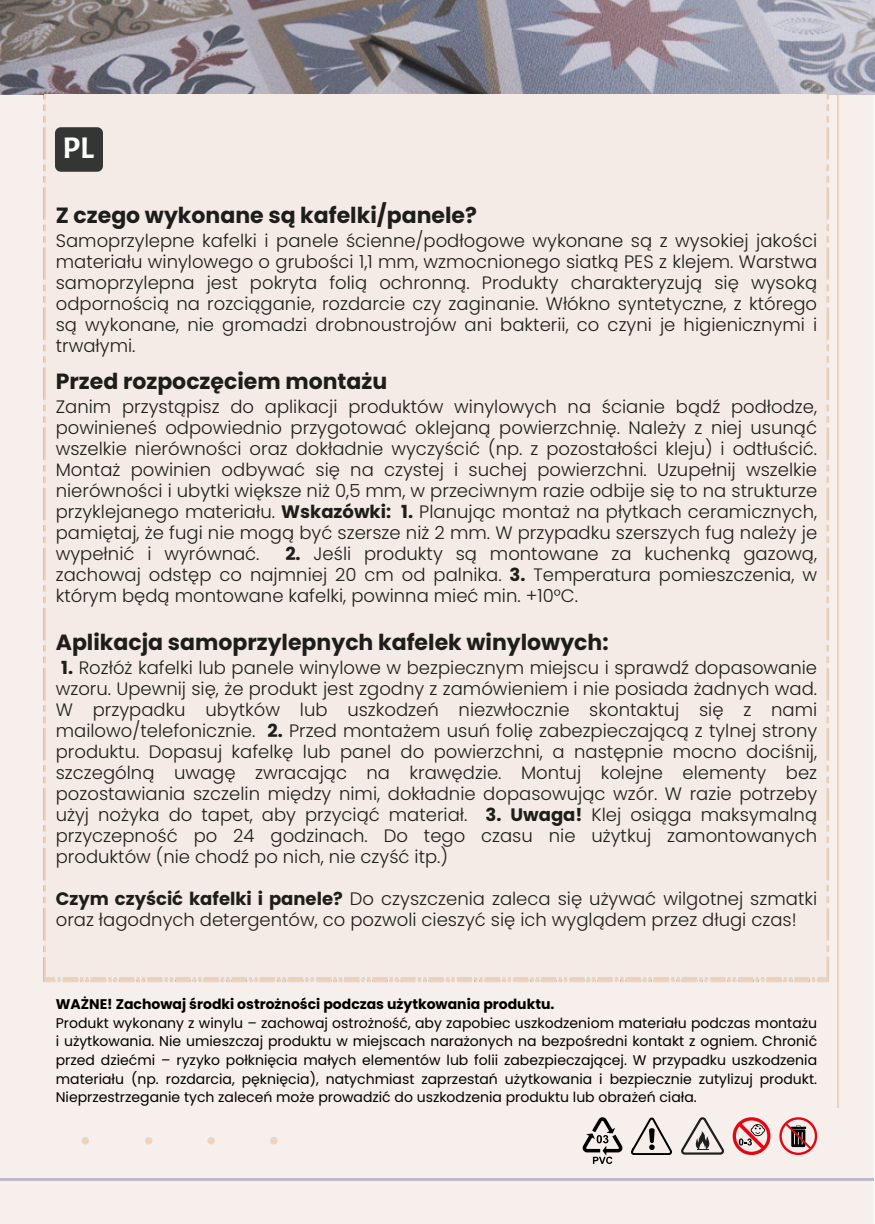
<style>
.page{position:relative;width:875px;height:1224px;background:#fff}
.page>*{position:absolute;margin:0;border:0;box-sizing:border-box;transform-origin:0 0}
.t1{font:700 32px "Alegreya Sans";color:#fff}
.t2{font:700 22px "Poppins";color:#1d1d1b}
.t3{font:300 18px/21px "Poppins";color:#1d1d1b;text-align:justify}
.t4{font:14px/18.6px "Poppins";color:#000;text-align:justify}
.t5{font:700 14px "Poppins";color:#000}
.s1{font-weight:700}
</style>
<div class="page">
<div style="left:0;top:1px;width:873px;height:1223px;background:#f6ede8"></div>
<hr style="left:0;top:1179px;width:873px;height:1px;background:#b1b0be">
<img style="left:0;top:0;width:874px;height:94px">
<img style="left:43px;top:95px;width:796px;height:1012px">
<div style="left:82px;top:1137px;width:7px;height:8px;background:#eed3be;border-radius:50%"></div>
<div style="left:145px;top:1137px;width:7px;height:8px;background:#eed3be;border-radius:50%"></div>
<div style="left:207px;top:1137px;width:8px;height:8px;background:#eed3be;border-radius:50%"></div>
<div style="left:270px;top:1137px;width:7px;height:8px;background:#eed3be;border-radius:50%"></div>
<div style="left:56px;top:128px;width:46px;height:43px;background:#333633"></div>
<svg style="left:582px;top:1117px;width:40px;height:47px"></svg>
<svg style="left:732px;top:1117px;width:37px;height:38px"></svg>
<svg style="left:681px;top:1117px;width:42px;height:38px"></svg>
<svg style="left:779px;top:1117px;width:37px;height:38px"></svg>
<svg style="left:631px;top:1118px;width:40px;height:37px"></svg>
<h2 class="t1" style="left:62px;top:132px;width:33px">PL</h2>
<h1 class="t2" style="left:56px;top:200px;width:422px">Z czego wykonane są kafelki/panele?</h1>
<h1 class="t3" style="left:56px;top:230px;width:762px">Samoprzylepne kafelki i panele ścienne/podłogowe wykonane są z wysokiej jakości materiału winylowego o grubości 1,1 mm, wzmocnionego siatką PES z klejem. Warstwa samoprzylepna jest pokryta folią ochronną. Produkty charakteryzują się wysoką odpornością na rozciąganie, rozdarcie czy zaginanie. Włókno syntetyczne, z którego są wykonane, nie gromadzi drobnoustrojów ani bakterii, co czyni je higienicznymi i trwałymi.</h1>
<p class="t2" style="left:56px;top:365px;width:333px">Przed rozpoczęciem montażu</p>
<p class="t3" style="left:56px;top:396px;width:762px">Zanim przystąpisz do aplikacji produktów winylowych na ścianie bądź podłodze, powinieneś odpowiednio przygotować oklejaną powierzchnię. Należy z niej usunąć wszelkie nierówności oraz dokładnie wyczyścić (np. z pozostałości kleju) i odtłuścić.<br>Montaż powinien odbywać się na czystej i suchej powierzchni. Uzupełnij wszelkie nierówności i ubytki większe niż 0,5 mm, w przeciwnym razie odbije się to na strukturze przyklejanego materiału. <span class="s1">Wskazówki: 1.</span> Planując montaż na płytkach ceramicznych, pamiętaj, że fugi nie mogą być szersze niż 2 mm. W przypadku szerszych fug należy je wypełnić i wyrównać.</p>
<p class="t3" style="left:56px;top:543px;width:762px;text-indent:229px"><span class="s1">2.</span> Jeśli produkty są montowane za kuchenką gazową, zachowaj odstęp co najmniej 20 cm od palnika. <span class="s1">3.</span> Temperatura pomieszczenia, w którym będą montowane kafelki, powinna mieć min. +10°C.</p>
<p class="t2" style="left:56px;top:626px;width:554px">Aplikacja samoprzylepnych kafelek winylowych:</p>
<p class="t3" style="left:56px;top:657px;width:762px;text-indent:6px"><span class="s1">1.</span> Rozłóż kafelki lub panele winylowe w bezpiecznym miejscu i sprawdź dopasowanie wzoru. Upewnij się, że produkt jest zgodny z zamówieniem i nie posiada żadnych wad.<br>W przypadku ubytków lub uszkodzeń niezwłocznie skontaktuj się z nami mailowo/telefonicznie. <span class="s1">2.</span> Przed montażem usuń folię zabezpieczającą z tylnej strony produktu. Dopasuj kafelkę lub panel do powierzchni, a następnie mocno dociśnij, szczególną uwagę zwracając na krawędzie. Montuj kolejne elementy bez pozostawiania szczelin między nimi, dokładnie dopasowując wzór. W razie potrzeby użyj nożyka do tapet, aby przyciąć materiał. <span class="s1">3. Uwaga!</span> Klej osiąga maksymalną przyczepność po 24 godzinach. Do tego czasu nie użytkuj zamontowanych produktów (nie chodź po nich, nie czyść itp.)</p>
<p class="t3" style="left:56px;top:888px;width:762px"><span class="s1">Czym czyścić kafelki i panele?</span> Do czyszczenia zaleca się używać wilgotnej szmatki oraz łagodnych detergentów, co pozwoli cieszyć się ich wyglądem przez długi czas!</p>
<h2 class="t5" style="left:56px;top:994px;width:500px">WAŻNE! Zachowaj środki ostrożności podczas użytkowania produktu.</h2>
<h2 class="t4" style="left:56px;top:1013px;width:762px">Produkt wykonany z winylu – zachowaj ostrożność, aby zapobiec uszkodzeniom materiału podczas montażu i użytkowania. Nie umieszczaj produktu w miejscach narażonych na bezpośredni kontakt z ogniem. Chronić przed dziećmi – ryzyko połknięcia małych elementów lub folii zabezpieczającej. W przypadku uszkodzenia materiału (np. rozdarcia, pęknięcia), natychmiast zaprzestań użytkowania i bezpiecznie zutylizuj produkt.<br>Nieprzestrzeganie tych zaleceń może prowadzić do uszkodzenia produktu lub obrażeń ciała.</h2>
</div>
